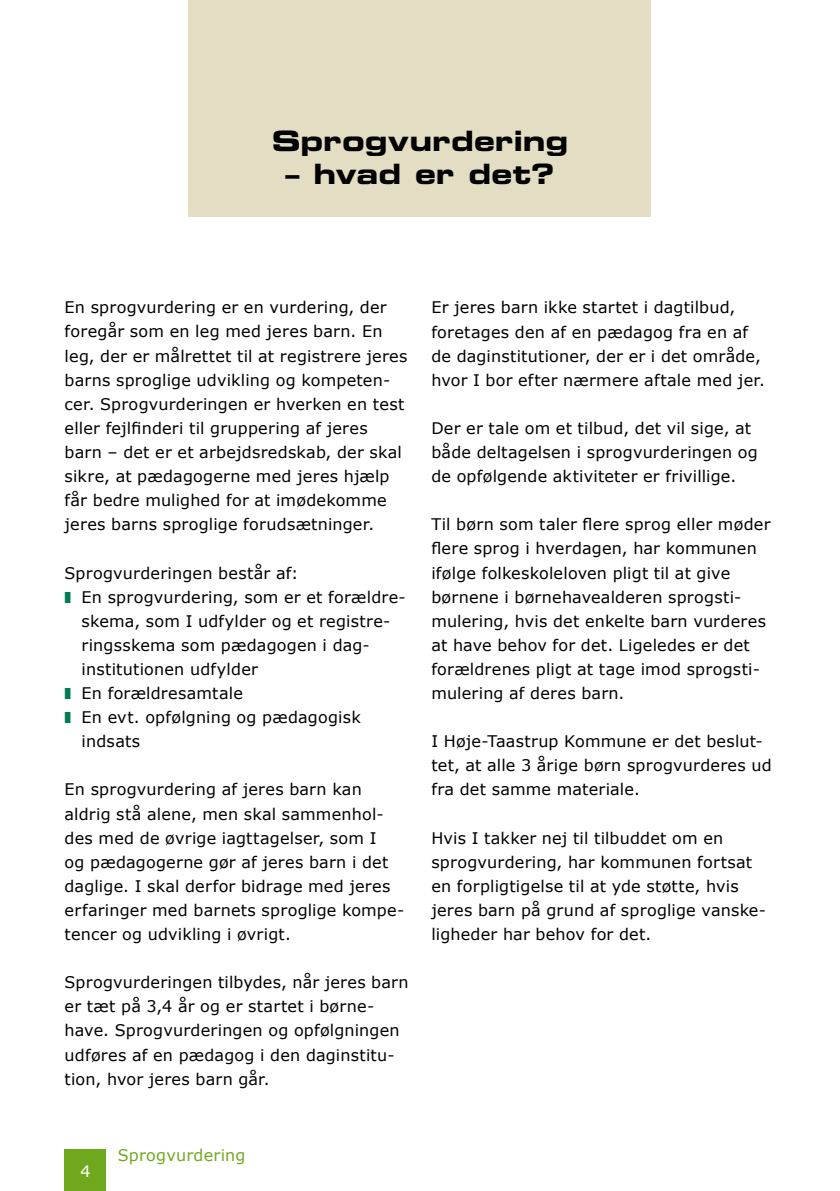
<style>
.page{position:relative;width:840px;height:1191px;background:#fff}
.page>*{position:absolute;margin:0;border:0;box-sizing:border-box;transform-origin:0 0}
.t1{font:28px "Eurostile Bold Extended Two";color:#000}
.t2{font:16px/24px "Verdana";letter-spacing:.01em;color:#000}
.t3{font:16px "Verdana";letter-spacing:.01em;color:#70a81d}
.t4{font:16px "Verdana";color:#fff}
.s1{color:#007c52}
</style>
<div class="page">
<div style="left:188px;top:0;width:463px;height:216px;background:#e3dec3"></div>
<div style="left:64px;top:1149px;width:42px;height:42px;background:#70a81d"></div>
<h1 class="t1" style="left:271px;top:121px;width:298px">Sprogvurdering</h1>
<h1 class="t1" style="left:285px;top:155px;width:270px">– hvad er det?</h1>
<p class="t2" style="left:64px;top:295px;width:344px">En sprogvurdering er en vurdering, der foregår som en leg med jeres barn. En leg, der er målrettet til at registrere jeres barns sproglige udvikling og kompeten&shy;cer. Sprogvurderingen er hverken en test eller fejlfinderi til gruppering af jeres barn – det er et arbejdsredskab, der skal sikre, at pædagogerne med jeres hjælp får bedre mulighed for at imødekomme jeres barns sproglige forudsætninger.</p>
<p class="t2" style="left:64px;top:560px;width:235px">Sprogvurderingen består af:</p>
<p class="t2" style="left:64px;top:584px;width:342px"><span class="s1">❚</span> En sprogvurdering, som er et forældre-</p>
<p class="t2" style="left:81px;top:608px;width:310px">skema, som I udfylder og et registre-</p>
<p class="t2" style="left:81px;top:632px;width:287px">ringsskema som pædagogen i dag-</p>
<p class="t2" style="left:81px;top:656px;width:178px">institutionen udfylder</p>
<p class="t2" style="left:64px;top:680px;width:180px"><span class="s1">❚</span> En forældresamtale</p>
<p class="t2" style="left:64px;top:705px;width:298px"><span class="s1">❚</span> En evt. opfølgning og pædagogisk</p>
<p class="t2" style="left:81px;top:729px;width:60px">indsats</p>
<p class="t2" style="left:64px;top:777px;width:341px">En sprogvurdering af jeres barn kan aldrig stå alene, men skal sammenhol&shy;des med de øvrige iagttagelser, som I<br>og pædagogerne gør af jeres barn i det daglige. I skal derfor bidrage med jeres erfaringer med barnets sproglige kompe&shy;tencer og udvikling i øvrigt.</p>
<p class="t2" style="left:64px;top:970px;width:345px">Sprogvurderingen tilbydes, når jeres barn er tæt på 3,4 år og er startet i børne&shy;have. Sprogvurderingen og opfølgningen udføres af en pædagog i den daginstitu&shy;tion, hvor jeres barn går.</p>
<p class="t2" style="left:431px;top:295px;width:335px">Er jeres barn ikke startet i dagtilbud, foretages den af en pædagog fra en af de daginstitutioner, der er i det område, hvor I bor efter nærmere aftale med jer.</p>
<p class="t2" style="left:431px;top:415px;width:328px">Der er tale om et tilbud, det vil sige, at både deltagelsen i sprogvurderingen og de opfølgende aktiviteter er frivillige.</p>
<p class="t2" style="left:431px;top:512px;width:340px">Til børn som taler flere sprog eller møder flere sprog i hverdagen, har kommunen ifølge folkeskoleloven pligt til at give børnene i børnehavealderen sprogsti&shy;mulering, hvis det enkelte barn vurderes at have behov for det. Ligeledes er det forældrenes pligt at tage imod sprogsti&shy;mulering af deres barn.</p>
<p class="t2" style="left:431px;top:729px;width:342px">I Høje-Taastrup Kommune er det beslut&shy;tet, at alle 3 årige børn sprogvurderes ud fra det samme materiale.</p>
<p class="t2" style="left:431px;top:825px;width:336px">Hvis I takker nej til tilbuddet om en sprogvurdering, har kommunen fortsat en forpligtigelse til at yde støtte, hvis jeres barn på grund af sproglige vanske&shy;ligheder har behov for det.</p>
<p class="t4" style="left:80px;top:1160px;width:12px">4</p>
<p class="t3" style="left:118px;top:1145px;width:129px">Sprogvurdering</p>
</div>
